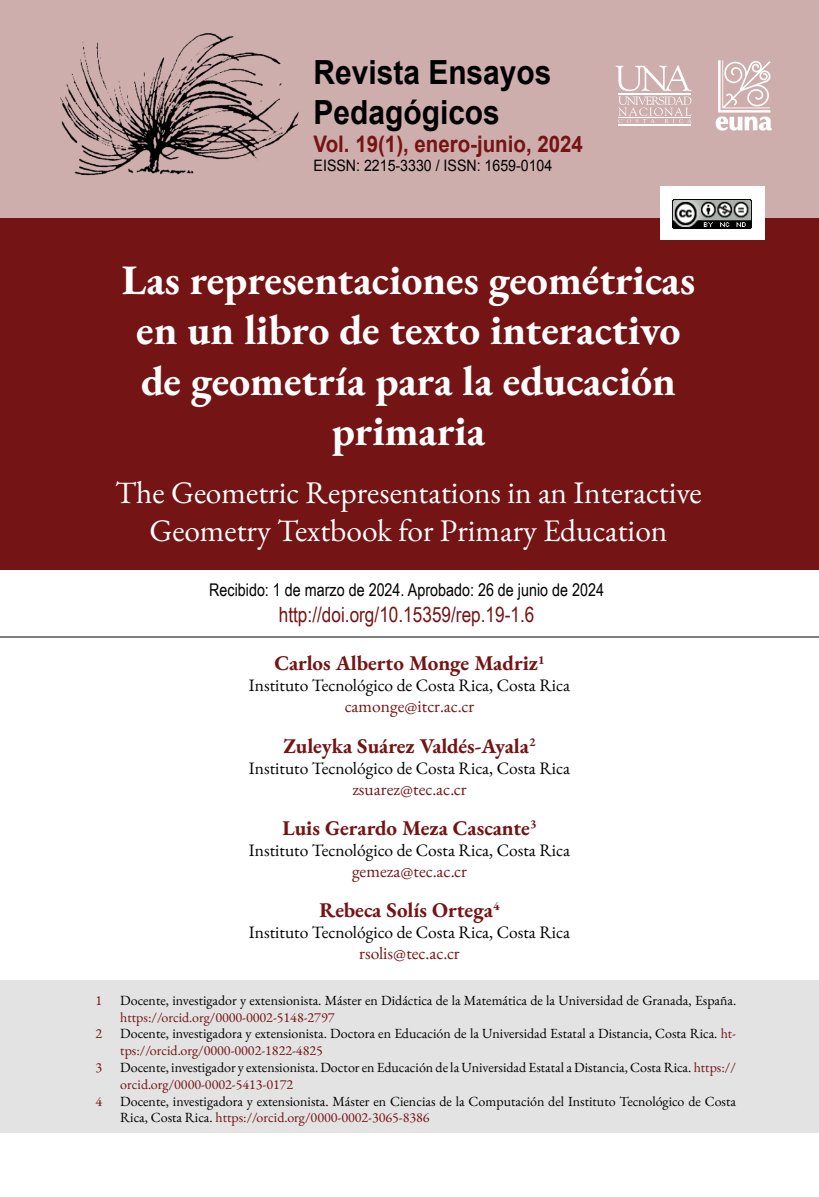
<style>
.page{position:relative;width:819px;height:1197px;background:#fff}
.page>*{position:absolute;margin:0;border:0;box-sizing:border-box;transform-origin:0 0}
.Titulo_articulos{font:42px/50.4px "EB Garamond";color:#fff;text-align:center}
.t1{font:700 33.25px/39.9px "Arial";color:#000;scale:.9 1}
.Titulo_articulos_ingles{font:31.5px/37.8px "EB Garamond";color:#fff;text-align:center}
.t2{font:700 22.75px "Arial";color:#741414;scale:.9 1}
.Autor{font:21px "EB Garamond";color:#741414}
.doi{font:21px "Arial Narrow";color:#741414}
.Intitucion_Autor{font:17.5px "EB Garamond";color:#000}
.Intitucion_Autor-2{font:17.5px "EB Garamond";color:#741414}
.recibido{font:17.5px "Arial Narrow";color:#000}
.t3{font:15.75px "Arial";color:#000;scale:.9 1}
.PiedePágina{font:14px/16.8px "EB Garamond";color:#000}
.PiedePágina-2{font:14px "EB Garamond";color:#741414}
.s1{color:#741414}
</style>
<div class="page">
<div style="left:0;top:218px;width:819px;height:351px;background:#741414"></div>
<div style="left:0;top:0;width:819px;height:218px;background:#ceadad"></div>
<img style="left:60px;top:33px;width:239px;height:143px">
<div style="left:660px;top:186px;width:104px;height:54px;background:#fff"></div>
<img style="left:673px;top:200px;width:78px;height:29px">
<svg style="left:715px;top:60px;width:57px;height:71px"></svg>
<hr style="left:618px;top:125px;width:73px;height:1px;background:#fff">
<svg style="left:615px;top:65px;width:77px;height:58px"></svg>
<hr style="left:0;top:637px;width:819px;height:1px;background:#000">
<div style="left:0;top:980px;width:819px;height:153px;background:#e3e3e3"></div>
<h2 class="t1" style="left:314px;top:54px;width:266px">Revista Ensayos<br>Pedagógicos</h2>
<h3 class="t2" style="left:314px;top:129px;width:301px">Vol. 19(1), enero-junio, 2024</h3>
<p class="t3" style="left:314px;top:155px;width:267px">EISSN: 2215-3330 / ISSN: 1659-0104</p>
<p class="Titulo_articulos" style="left:122px;top:255px;width:575px">Las representaciones geométricas en un libro de texto interactivo de geometría para la educación primaria</p>
<p class="Titulo_articulos_ingles" style="left:115px;top:474px;width:588px">The Geometric Representations in an Interactive<br>Geometry Textbook for Primary Education</p>
<p class="recibido" style="left:209px;top:577px;width:396px">Recibido: 1 de marzo de 2024. Aprobado: 26 de junio de 2024</p>
<p class="doi" style="left:279px;top:599px;width:257px">http://doi.org/10.15359/rep.19-1.6</p>
<p class="Autor" style="left:274px;top:650px;width:272px">Carlos Alberto Monge Madriz<sup>1</sup></p>
<p class="Intitucion_Autor" style="left:249px;top:674px;width:323px">Instituto Tecnológico de Costa Rica, Costa Rica</p>
<p class="Intitucion_Autor-2" style="left:345px;top:695px;width:131px">camonge@itcr.ac.cr</p>
<p class="Autor" style="left:283px;top:732px;width:254px">Zuleyka Suárez Valdés-Ayala<sup>2</sup></p>
<p class="Intitucion_Autor" style="left:249px;top:756px;width:323px">Instituto Tecnológico de Costa Rica, Costa Rica</p>
<p class="Intitucion_Autor-2" style="left:352px;top:777px;width:116px">zsuarez@tec.ac.cr</p>
<p class="Autor" style="left:282px;top:814px;width:256px">Luis Gerardo Meza Cascante<sup>3</sup></p>
<p class="Intitucion_Autor" style="left:249px;top:838px;width:323px">Instituto Tecnológico de Costa Rica, Costa Rica</p>
<p class="Intitucion_Autor-2" style="left:352px;top:859px;width:116px">gemeza@tec.ac.cr</p>
<p class="Autor" style="left:319px;top:896px;width:182px">Rebeca Solís Ortega<sup>4</sup></p>
<p class="Intitucion_Autor" style="left:249px;top:921px;width:323px">Instituto Tecnológico de Costa Rica, Costa Rica</p>
<p class="Intitucion_Autor-2" style="left:359px;top:942px;width:102px">rsolis@tec.ac.cr</p>
<p class="PiedePágina-2" style="left:95px;top:991px;width:8px">1</p>
<p class="PiedePágina" style="left:120px;top:992px;width:617px">Docente, investigador y extensionista. Máster en Didáctica de la Matemática de la Universidad de Granada, España. <span class="s1">https://orcid.org/0000-0002-5148-2797</span></p>
<p class="PiedePágina-2" style="left:95px;top:1025px;width:8px">2</p>
<p class="PiedePágina" style="left:120px;top:1025px;width:617px">Docente, investigadora y extensionista. Doctora en Educación de la Universidad Estatal a Distancia, Costa Rica. <span class="s1">ht&shy;tps://orcid.org/0000-0002-1822-4825</span></p>
<p class="PiedePágina-2" style="left:95px;top:1058px;width:8px">3</p>
<p class="PiedePágina" style="left:120px;top:1059px;width:617px">Docente, investigador y extensionista. Doctor en Educación de la Universidad Estatal a Distancia, Costa Rica. <span class="s1">https:// orcid.org/0000-0002-5413-0172</span></p>
<p class="PiedePágina-2" style="left:95px;top:1092px;width:8px">4</p>
<p class="PiedePágina" style="left:120px;top:1093px;width:617px">Docente, investigadora y extensionista. Máster en Ciencias de la Computación del Instituto Tecnológico de Costa<br>Rica, Costa Rica. <span class="s1">https://orcid.org/0000-0002-3065-8386</span></p>
</div>
